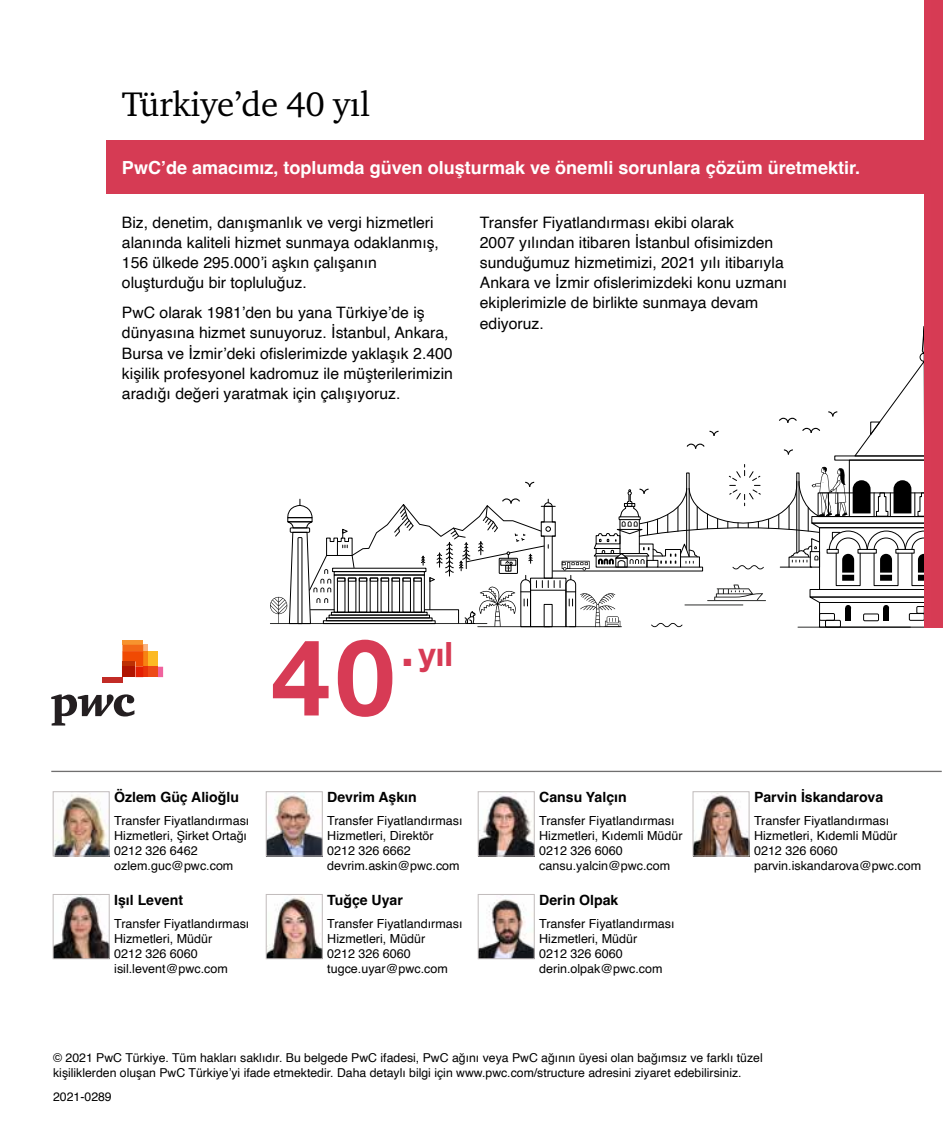
<style>
.page{position:relative;width:943px;height:1141px;background:#fff}
.page>*{position:absolute;margin:0;border:0;box-sizing:border-box;transform-origin:0 0}
.t1{font:700 106.23px "Helvetica Neue";color:#d73b55}
.t2{font:35px "ITC Charter Com Rergular";color:#000}
.t3{font:700 33.43px "Helvetica Neue";color:#d73b55}
.t4{font:700 18.03px "Helvetica";color:#fff}
.t5{font:15.75px/20.1px "Helvetica";color:#000}
.t6{font:700 14px "Helvetica";color:#000}
.t7{font:12.6px/15px "Helvetica";color:#000}
.t8{font:12.25px/14.7px "Helvetica";color:#000}
.s1{font-size:45.85px}
</style>
<div class="page">
<hr style="left:797px;top:627px;width:113px;height:1px;background:#101110">
<svg style="left:779px;top:418px;width:17px;height:5px"></svg>
<svg style="left:686px;top:444px;width:18px;height:5px"></svg>
<svg style="left:802px;top:428px;width:18px;height:5px"></svg>
<svg style="left:784px;top:449px;width:9px;height:5px"></svg>
<svg style="left:828px;top:411px;width:9px;height:5px"></svg>
<svg style="left:709px;top:431px;width:9px;height:5px"></svg>
<div style="left:849px;top:460px;width:75px;height:57px;border:1px solid #000"></div>
<svg style="left:854px;top:326px;width:70px;height:130px"></svg>
<svg style="left:270px;top:464px;width:654px;height:163px"></svg>
<div style="left:924px;top:0;width:19px;height:628px;background:#d73b55"></div>
<div style="left:106px;top:141px;width:837px;height:53px;background:#d63b54"></div>
<svg style="left:51px;top:694px;width:83px;height:32px"></svg>
<hr style="left:122px;top:641px;width:21px;height:4px;background:#f7942e">
<svg style="left:122px;top:645px;width:41px;height:32px"></svg>
<div style="left:122px;top:661px;width:13px;height:6px;background:#bd3003"></div>
<div style="left:122px;top:667px;width:13px;height:10px;background:#b01400"></div>
<div style="left:102px;top:677px;width:20px;height:5px;background:#c22b26"></div>
<img style="left:55px;top:896px;width:52px;height:61px">
<div style="left:53px;top:894px;width:56px;height:65px;border:1px solid #c1bcbc"></div>
<img style="left:268px;top:793px;width:52px;height:61px">
<div style="left:266px;top:791px;width:56px;height:65px;border:1px solid #c1bcbc"></div>
<img style="left:480px;top:793px;width:52px;height:61px">
<div style="left:478px;top:791px;width:56px;height:65px;border:1px solid #c1bcbc"></div>
<img style="left:268px;top:897px;width:52px;height:60px">
<div style="left:266px;top:894px;width:56px;height:65px;border:1px solid #c1bcbc"></div>
<hr style="left:51px;top:771px;width:890px;height:1px;background:#706f6f">
<img style="left:694px;top:793px;width:53px;height:61px">
<div style="left:692px;top:791px;width:57px;height:65px;border:1px solid #c1bcbc"></div>
<img style="left:480px;top:899px;width:52px;height:58px">
<div style="left:478px;top:894px;width:56px;height:65px;border:1px solid #c1bcbc"></div>
<img style="left:55px;top:794px;width:52px;height:60px">
<div style="left:53px;top:791px;width:56px;height:65px;border:1px solid #c1bcbc"></div>
<h2 class="t2" style="left:122px;top:82px;width:249px">Türkiye’de 40 yıl</h2>
<p class="t4" style="left:122px;top:157px;width:739px">PwC’de amacımız, toplumda güven oluşturmak ve önemli sorunlara çözüm üretmektir.</p>
<p class="t5" style="left:122px;top:213px;width:318px">Biz, denetim, danışmanlık ve vergi hizmetleri alanında kaliteli hizmet sunmaya odaklanmış, 156 ülkede 295.000’i aşkın çalışanın oluşturduğu bir topluluğuz.</p>
<p class="t5" style="left:122px;top:303px;width:332px">PwC olarak 1981’den bu yana Türkiye’de iş dünyasına hizmet sunuyoruz. İstanbul, Ankara, Bursa ve İzmir’deki ofislerimizde yaklaşık 2.400 kişilik profesyonel kadromuz ile müşterilerimizin aradığı değeri yaratmak için çalışıyoruz.</p>
<p class="t5" style="left:480px;top:213px;width:309px">Transfer Fiyatlandırması ekibi olarak<br>2007 yılından itibaren İstanbul ofisimizden sunduğumuz hizmetimizi, 2021 yılı itibarıyla Ankara ve İzmir ofislerimizdeki konu uzmanı ekiplerimizle de birlikte sunmaya devam ediyoruz.</p>
<h1 class="t1" style="left:271px;top:594px;width:125px">40</h1>
<h3 class="t3" style="left:401px;top:628px;width:53px"><span class="s1">.</span> yıl</h3>
<p class="t6" style="left:114px;top:789px;width:126px">Özlem Güç Alioğlu</p>
<p class="t7" style="left:114px;top:814px;width:137px">Transfer Fiyatlandırması<br>Hizmetleri, Şirket Ortağı<br>0212 326 6462 ozlem.guc@pwc.com</p>
<p class="t6" style="left:114px;top:892px;width:70px">Işıl Levent</p>
<p class="t7" style="left:114px;top:917px;width:137px">Transfer Fiyatlandırması<br>Hizmetleri, Müdür<br>0212 326 6060 isil.levent@pwc.com</p>
<p class="t6" style="left:327px;top:789px;width:91px">Devrim Aşkın</p>
<p class="t7" style="left:327px;top:814px;width:137px">Transfer Fiyatlandırması<br>Hizmetleri, Direktör<br>0212 326 6662 devrim.askin@pwc.com</p>
<p class="t6" style="left:327px;top:892px;width:77px">Tuğçe Uyar</p>
<p class="t7" style="left:327px;top:917px;width:137px">Transfer Fiyatlandırması<br>Hizmetleri, Müdür<br>0212 326 6060 tugce.uyar@pwc.com</p>
<p class="t6" style="left:539px;top:789px;width:89px">Cansu Yalçın</p>
<p class="t7" style="left:539px;top:814px;width:145px">Transfer Fiyatlandırması<br>Hizmetleri, Kıdemli Müdür<br>0212 326 6060 cansu.yalcin@pwc.com</p>
<p class="t6" style="left:539px;top:892px;width:81px">Derin Olpak</p>
<p class="t7" style="left:539px;top:917px;width:137px">Transfer Fiyatlandırması<br>Hizmetleri, Müdür<br>0212 326 6060 derin.olpak@pwc.com</p>
<p class="t6" style="left:754px;top:789px;width:131px">Parvin İskandarova</p>
<p class="t7" style="left:754px;top:814px;width:169px">Transfer Fiyatlandırması<br>Hizmetleri, Kıdemli Müdür<br>0212 326 6060 parvin.iskandarova@pwc.com</p>
<p class="t8" style="left:53px;top:1051px;width:711px">© 2021 PwC Türkiye. Tüm hakları saklıdır. Bu belgede PwC ifadesi, PwC ağını veya PwC ağının üyesi olan bağımsız ve farklı tüzel kişiliklerden oluşan PwC Türkiye’yi ifade etmektedir. Daha detaylı bilgi için www.pwc.com/structure adresini ziyaret edebilirsiniz.</p>
<p class="t8" style="left:53px;top:1090px;width:60px">2021-0289</p>
</div>
